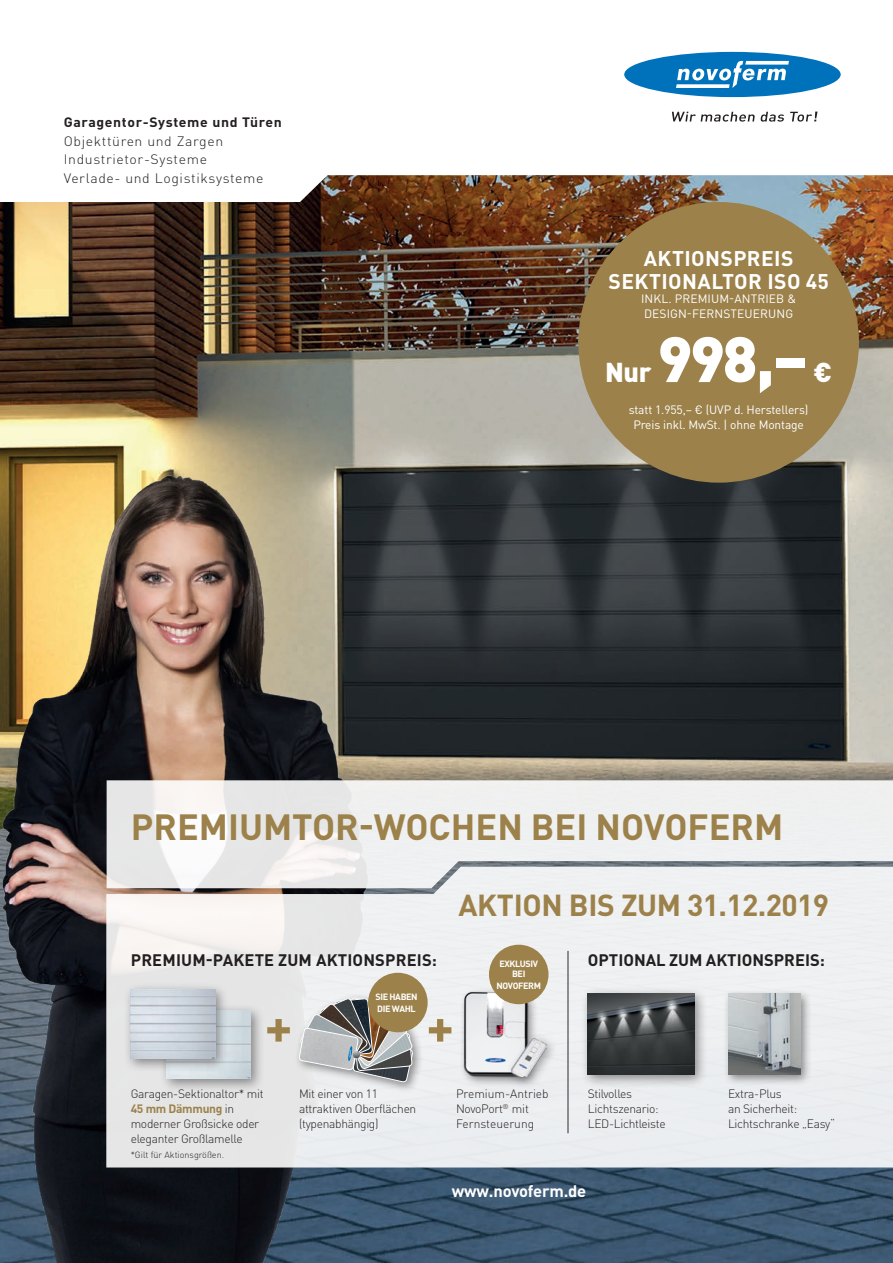
<style>
.page{position:relative;width:893px;height:1263px;background:#fff}
.page>*{position:absolute;margin:0;border:0;box-sizing:border-box;transform-origin:0 0}
.t1{font:900 63px "DIN Pro";color:#fff}
.t2{font:700 51px "DIN Pro";color:#9c814a}
.t3{font:700 36px "DIN Pro";color:#9c814a}
.t4{font:700 30px "DIN Pro";letter-spacing:-.01em;color:#9c814a}
.t5{font:900 27px "DIN Pro";color:#fff}
.t6{font:700 21px/22.5px "DIN Pro";letter-spacing:.02em;color:#fff;text-align:center}
.t7{font:700 16.5px "DIN Pro";letter-spacing:.01em;color:#231f20}
.t8{font:700 16.5px "DIN Pro";letter-spacing:-.01em;color:#fff}
.t9{font:300 13.5px/18.5px "DIN Pro";letter-spacing:.045em;color:#231f20;scale:1.04 1}
.t10{font:700 13.5px "DIN Pro";letter-spacing:.045em;color:#231f20;scale:1.04 1}
.t11{font:300 12px/15px "DIN Pro";letter-spacing:-.025em;color:#231f20}
.t12{font:12px/14.4px "DIN Pro";letter-spacing:-.01em;color:#fff;text-align:center}
.t13{font:12px/14.4px "DIN Pro";letter-spacing:.01em;color:#fff}
.t14{font:300 12px/15px "DIN Pro";color:#231f20}
.t15{font:700 9px/10.5px "DIN Pro";letter-spacing:-.04em;color:#fff;text-align:center}
.t16{font:300 9px "DIN";color:#231f20}
.s1{font-weight:700;color:#9c814a}
</style>
<div class="page">
<img style="left:0;top:202px;width:893px;height:1061px">
<img style="left:0;top:470px;width:390px;height:793px">
<div style="left:578px;top:202px;width:281px;height:281px;background:#9c814a;border-radius:50%"></div>
<svg style="left:300px;top:51px;width:593px;height:151px"></svg>
<div style="left:624px;top:52px;width:217px;height:45px;background:#0072bc;border-radius:50%"></div>
<svg style="left:676px;top:61px;width:113px;height:27px"></svg>
<svg style="left:672px;top:112px;width:145px;height:10px"></svg>
<svg style="left:106px;top:867px;width:787px;height:300px;fill:#eceef0"></svg>
<svg style="left:107px;top:780px;width:786px;height:108px;fill:#eff0f0"></svg>
<div style="left:459px;top:969px;width:80px;height:119px;background:#231f20;opacity:.5"></div>
<img style="left:453px;top:974px;width:87px;height:108px">
<div style="left:506px;top:1032px;width:52px;height:57px;background:#231f20;opacity:.4"></div>
<img style="left:511px;top:1038px;width:35px;height:39px">
<div style="left:489px;top:945px;width:59px;height:59px;background:#9c814a;border-radius:50%"></div>
<div style="left:723px;top:988px;width:89px;height:98px;background:#231f20;opacity:.5"></div>
<img style="left:728px;top:993px;width:72px;height:81px">
<hr style="left:567px;top:951px;width:2px;height:182px;background:#6c6d70">
<div style="left:159px;top:1003px;width:106px;height:90px;background:#231f20;opacity:.5"></div>
<img style="left:167px;top:1010px;width:84px;height:69px">
<div style="left:124px;top:982px;width:105px;height:91px;background:#231f20;opacity:.5"></div>
<img style="left:131px;top:989px;width:84px;height:70px">
<div style="left:294px;top:993px;width:130px;height:100px;background:#231f20;opacity:.5"></div>
<svg style="left:299px;top:990px;width:114px;height:92px"></svg>
<div style="left:581px;top:986px;width:127px;height:102px;background:#231f20;opacity:.5"></div>
<img style="left:588px;top:993px;width:106px;height:81px">
<div style="left:368px;top:973px;width:60px;height:59px;background:#9c814a;border-radius:50%"></div>
<p class="t10" style="left:64px;top:113px;width:211px">Garagentor-Systeme und Türen</p>
<p class="t9" style="left:64px;top:131px;width:194px">Objekttüren und Zargen<br>Industrietor-Systeme<br>Verlade- und Logistiksysteme</p>
<h3 class="t6" style="left:609px;top:247px;width:222px">AKTIONSPREIS<br>SEKTIONALTOR ISO 45</h3>
<p class="t13" style="left:641px;top:291px;width:157px">INKL. PREMIUM-ANTRIEB &amp;<br>DESIGN-FERNSTEUERUNG</p>
<h3 class="t5" style="left:605px;top:354px;width:48px">Nur</h3>
<h1 class="t1" style="left:657px;top:316px;width:152px">998,–</h1>
<h3 class="t5" style="left:813px;top:354px;width:20px">€</h3>
<p class="t12" style="left:629px;top:402px;width:181px">statt 1.955,– € (UVP d. Herstellers)<br>Preis inkl. MwSt. | ohne Montage</p>
<h3 class="t3" style="left:131px;top:803px;width:654px">PREMIUMTOR-WOCHEN BEI NOVOFERM</h3>
<h3 class="t4" style="left:458px;top:885px;width:372px">AKTION BIS ZUM 31.12.2019</h3>
<h3 class="t7" style="left:131px;top:949px;width:308px">PREMIUM-PAKETE ZUM AKTIONSPREIS:</h3>
<h3 class="t7" style="left:588px;top:949px;width:238px">OPTIONAL ZUM AKTIONSPREIS:</h3>
<p class="t15" style="left:499px;top:958px;width:40px">EXKLUSIV<br>BEI</p>
<p class="t15" style="left:496px;top:980px;width:46px">NOVOFERM</p>
<p class="t15" style="left:375px;top:991px;width:44px;line-height:12px;text-align:left">SIE HABEN<br>DIE WAHL</p>
<h2 class="t2" style="left:265px;top:991px;width:29px">+</h2>
<h2 class="t2" style="left:426px;top:991px;width:29px">+</h2>
<p class="t11" style="left:131px;top:1085px;width:134px">Garagen-Sektionaltor* mit<br><span class="s1">45 mm Dämmung</span> in moderner Großsicke oder eleganter Großlamelle</p>
<p class="t16" style="left:131px;top:1149px;width:95px">*Gilt für Aktionsgrößen.</p>
<p class="t11" style="left:588px;top:1085px;width:79px">Stilvolles<br>Lichtszenario:<br>LED-Lichtleiste</p>
<p class="t11" style="left:299px;top:1085px;width:119px">Mit einer von 11 attraktiven Oberflächen (typenabhängig)</p>
<p class="t11" style="left:728px;top:1085px;width:109px">Extra-Plus<br>an Sicherheit:<br>Lichtschranke „Easy“</p>
<p class="t14" style="left:456px;top:1085px;width:94px">Premium-Antrieb<br>NovoPort<sup>®</sup> mit<br>Fernsteuerung</p>
<h3 class="t8" style="left:452px;top:1180px;width:136px">www.novoferm.de</h3>
</div>
